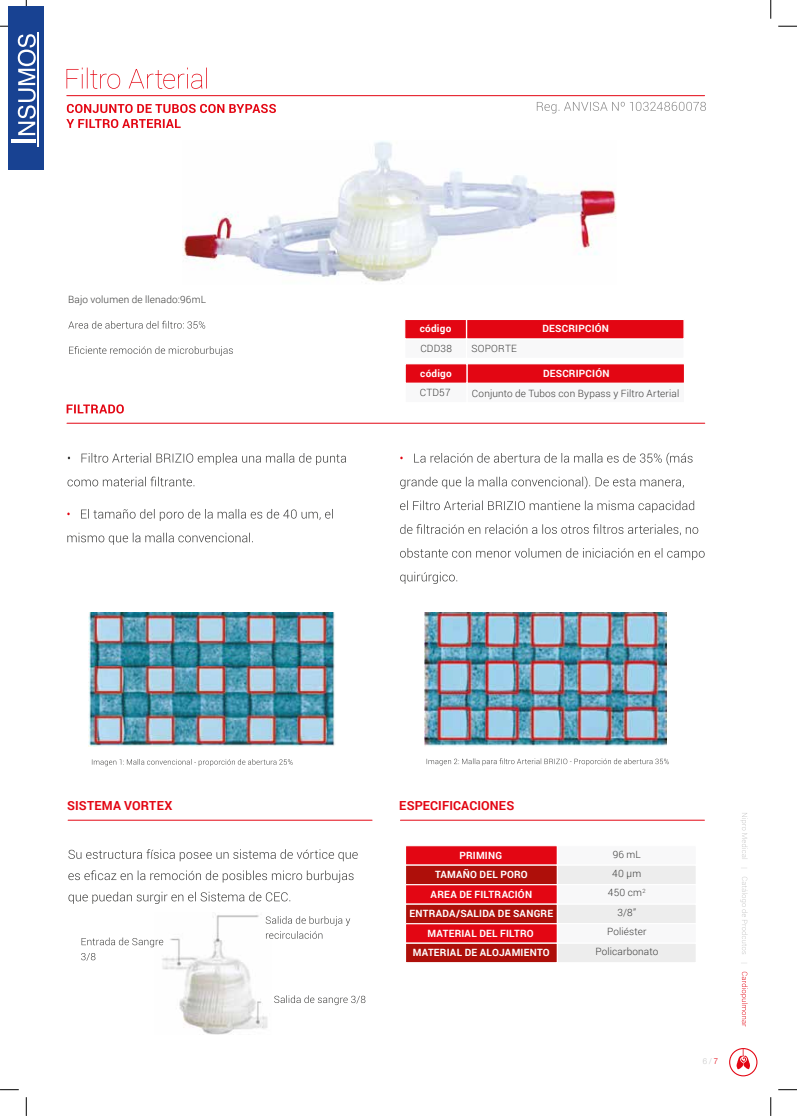
<style>
.page{position:relative;width:797px;height:1116px;background:#fff}
.page>*{position:absolute;margin:0;border:0;box-sizing:border-box;transform-origin:0 0}
.t1{font:700 12.5px "Roboto";letter-spacing:.01em;color:#e30613}
.t2{font:700 10px/19.6px "Roboto";letter-spacing:.02em;color:#fff;text-align:center}
.t3{font:300 10px/19.4px "Roboto";letter-spacing:.015em;color:#3c3c3b;text-align:center}
.t4{font:300 8.12px "Helvetica Neue";color:#c6c6c6;scale:.95 1}
.s1{color:#e30613}
</style>
<div class="page">
<svg style="left:0;top:25px;width:9px;height:2px"></svg>
<svg style="left:778px;top:25px;width:19px;height:2px"></svg>
<svg style="left:0;top:1089px;width:19px;height:1px"></svg>
<svg style="left:778px;top:1089px;width:19px;height:1px"></svg>
<svg style="left:25px;top:0;width:2px;height:6px"></svg>
<svg style="left:25px;top:1097px;width:2px;height:18px"></svg>
<svg style="left:770px;top:0;width:1px;height:19px"></svg>
<svg style="left:770px;top:1097px;width:1px;height:18px"></svg>
<svg style="left:740px;top:971px;width:7px;height:55px"></svg>
<svg style="left:740px;top:813px;width:7px;height:141px"></svg>
<svg style="left:729px;top:1048px;width:28px;height:28px"></svg>
<svg style="left:66px;top:119px;width:115px;height:9px"></svg>
<svg style="left:67px;top:104px;width:209px;height:9px"></svg>
<svg style="left:66px;top:68px;width:141px;height:21px"></svg>
<hr style="left:67px;top:95px;width:637px;height:1px;background:#e30613">
<img style="left:182px;top:141px;width:434px;height:141px">
<svg style="left:68px;top:321px;width:137px;height:7px"></svg>
<svg style="left:69px;top:346px;width:164px;height:10px"></svg>
<div style="left:466px;top:339px;width:218px;height:19px;background:#f8f8f9"></div>
<div style="left:405px;top:339px;width:61px;height:19px;background:#f8f8f9"></div>
<div style="left:405px;top:320px;width:279px;height:19px;background:#e30613"></div>
<svg style="left:537px;top:102px;width:169px;height:11px"></svg>
<svg style="left:67px;top:404px;width:57px;height:9px"></svg>
<hr style="left:67px;top:423px;width:637px;height:1px;background:#e30613">
<svg style="left:67px;top:476px;width:127px;height:10px"></svg>
<svg style="left:68px;top:453px;width:278px;height:12px"></svg>
<svg style="left:92px;top:759px;width:201px;height:7px"></svg>
<svg style="left:400px;top:572px;width:57px;height:12px"></svg>
<svg style="left:400px;top:548px;width:304px;height:12px"></svg>
<svg style="left:400px;top:524px;width:298px;height:11px"></svg>
<svg style="left:400px;top:500px;width:294px;height:12px"></svg>
<svg style="left:400px;top:476px;width:283px;height:13px"></svg>
<svg style="left:414px;top:452px;width:278px;height:13px"></svg>
<svg style="left:67px;top:532px;width:186px;height:13px"></svg>
<svg style="left:81px;top:509px;width:252px;height:12px"></svg>
<img style="left:89px;top:612px;width:246px;height:134px">
<svg style="left:426px;top:758px;width:242px;height:7px"></svg>
<img style="left:424px;top:612px;width:242px;height:134px">
<div style="left:467px;top:383px;width:217px;height:20px;background:#f8f8f9"></div>
<div style="left:405px;top:383px;width:62px;height:20px;background:#f8f8f9"></div>
<svg style="left:405px;top:364px;width:279px;height:19px;background:#e4111e"></svg>
<hr style="left:68px;top:819px;width:304px;height:1px;background:#e30613">
<img style="left:162px;top:915px;width:109px;height:119px">
<hr style="left:400px;top:819px;width:304px;height:1px;background:#e30613">
<div style="left:405px;top:845px;width:152px;height:20px;background:#e30613"></div>
<div style="left:405px;top:845px;width:153px;height:20px;border:1px solid #fff"></div>
<div style="left:557px;top:845px;width:139px;height:20px;background:#f8f8f9"></div>
<div style="left:405px;top:865px;width:152px;height:19px;background:#ae0f0a"></div>
<div style="left:405px;top:864px;width:153px;height:21px;border:1px solid #fff"></div>
<div style="left:557px;top:865px;width:139px;height:19px;background:#ededed"></div>
<div style="left:557px;top:864px;width:140px;height:21px;border:1px solid #fff"></div>
<div style="left:405px;top:884px;width:152px;height:20px;background:#e30613"></div>
<div style="left:405px;top:884px;width:153px;height:20px;border:1px solid #fff"></div>
<div style="left:557px;top:884px;width:139px;height:20px;background:#f8f8f9"></div>
<div style="left:405px;top:904px;width:152px;height:19px;background:#ae0f0a"></div>
<div style="left:405px;top:903px;width:153px;height:21px;border:1px solid #fff"></div>
<div style="left:557px;top:904px;width:139px;height:19px;background:#ededed"></div>
<div style="left:557px;top:903px;width:140px;height:21px;border:1px solid #fff"></div>
<div style="left:405px;top:923px;width:152px;height:20px;background:#e30613"></div>
<div style="left:405px;top:923px;width:153px;height:20px;border:1px solid #fff"></div>
<div style="left:557px;top:923px;width:139px;height:20px;background:#f8f8f9"></div>
<div style="left:405px;top:942px;width:153px;height:21px;background:#ae0f0a;border:1px solid #fff"></div>
<div style="left:557px;top:943px;width:139px;height:19px;background:#ededed"></div>
<div style="left:557px;top:942px;width:140px;height:21px;border:1px solid #fff"></div>
<svg style="left:81px;top:953px;width:14px;height:7px"></svg>
<svg style="left:82px;top:937px;width:81px;height:10px"></svg>
<svg style="left:266px;top:931px;width:56px;height:7px"></svg>
<svg style="left:266px;top:916px;width:84px;height:9px"></svg>
<svg style="left:274px;top:995px;width:91px;height:10px"></svg>
<svg style="left:68px;top:891px;width:222px;height:13px"></svg>
<svg style="left:68px;top:870px;width:285px;height:12px"></svg>
<svg style="left:68px;top:849px;width:290px;height:12px"></svg>
<div style="left:9px;top:6px;width:35px;height:164px;background:#184292"></div>
<hr style="left:11px;top:140px;width:24px;height:3px;background:#fff">
<svg style="left:18px;top:34px;width:21px;height:112px"></svg>
<hr style="left:37px;top:33px;width:2px;height:104px;background:#fff">
<p class="t3" style="left:68px;top:290px;width:139px">Bajo volumen de llenado:96mL</p>
<p class="t2" style="left:420px;top:318px;width:33px">código</p>
<p class="t2" style="left:542px;top:318px;width:68px">DESCRIPCIÓN</p>
<p class="t3" style="left:420px;top:338px;width:33px">CDD38</p>
<p class="t3" style="left:471px;top:339px;width:47px">SOPORTE</p>
<p class="t2" style="left:420px;top:363px;width:33px">código</p>
<p class="t2" style="left:543px;top:363px;width:68px">DESCRIPCIÓN</p>
<p class="t3" style="left:420px;top:382px;width:32px">CTD57</p>
<p class="t3" style="left:472px;top:383px;width:209px">Conjunto de Tubos con Bypass y Filtro Arterial</p>
<p class="t1" style="left:67px;top:796px;width:106px">SISTEMA VORTEX</p>
<p class="t1" style="left:399px;top:796px;width:116px">ESPECIFICACIONES</p>
<p class="t2" style="left:430px;top:845px;width:103px">PRIMING<br>TAMAÑO DEL PORO<br>AREA DE FILTRACIÓN</p>
<p class="t2" style="left:409px;top:903px;width:145px">ENTRADA/SALIDA DE SANGRE<br>MATERIAL DEL FILTRO</p>
<p class="t2" style="left:413px;top:942px;width:138px">MATERIAL DE ALOJAMIENTO</p>
<p class="t3" style="left:595px;top:844px;width:64px">96 mL<br>40 µm<br>450 cm<sup>2<br></sup>3/8”<br>Poliéster<br>Policarbonato</p>
<p class="t4" style="left:702px;top:1054px;width:18px">6 / <span class="s1">7</span></p>
</div>
